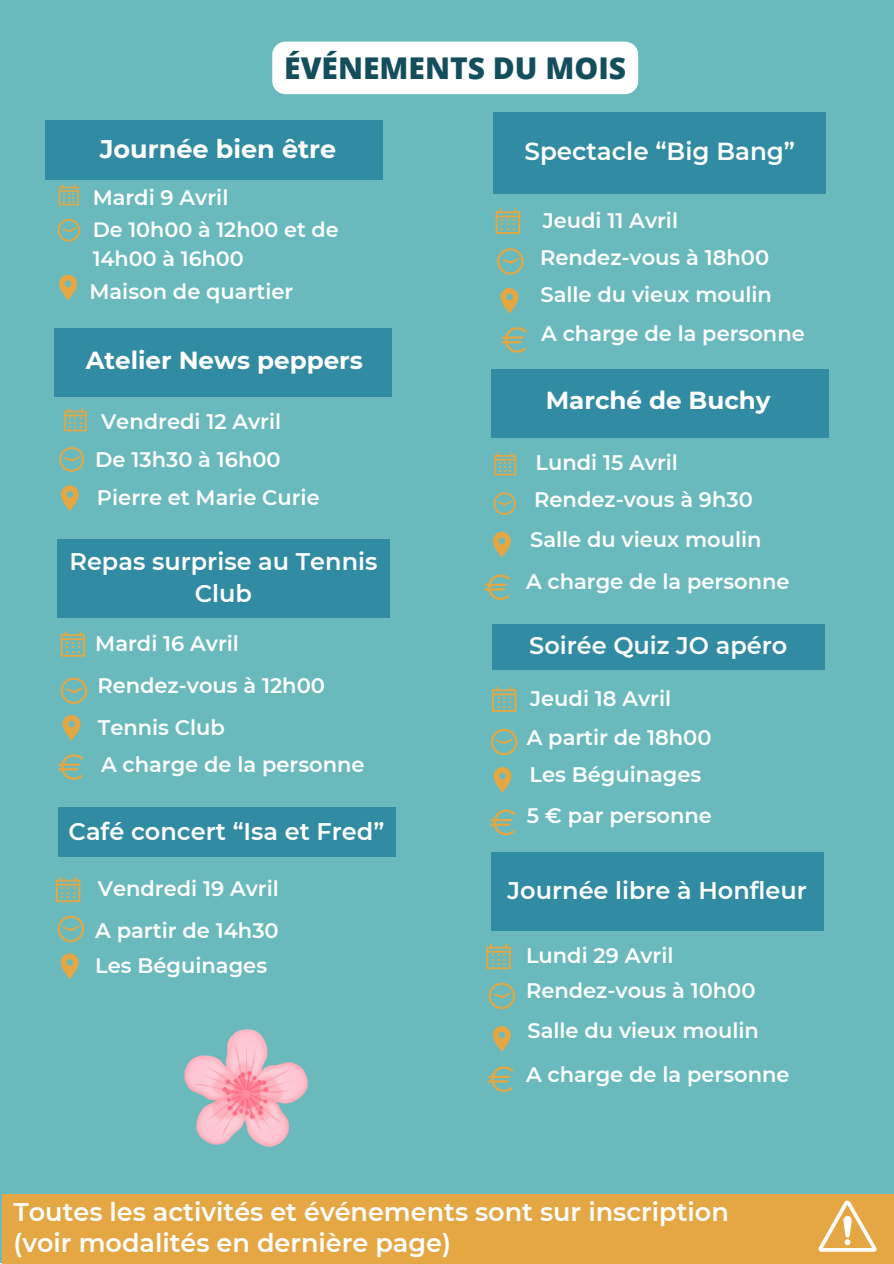
<style>
.page{position:relative;width:894px;height:1264px;background:#fff}
.page>*{position:absolute;margin:0;border:0;box-sizing:border-box;transform-origin:0 0}
.t1{font:800 30px "Open Sans";color:#144e5d}
.t2{font:600 25.5px/30.3px "Montserrat";color:#fff}
.t3{font:700 25.5px "Montserrat";color:#fff}
.t4{font:700 24.6px "Montserrat";color:#fff}
.t5{font:600 24.6px "Montserrat";color:#fff}
.t6{font:600 24px/32.7px "Montserrat";color:#fff;text-align:center}
.t7{font:600 21px "Montserrat";color:#fff}
.t8{font:600 20.7px/28.8px "Montserrat";color:#fff}
</style>
<div class="page">
<div style="left:0;top:0;width:893px;height:1262px;background:#6ababd"></div>
<svg style="left:59px;top:275px;width:18px;height:25px"></svg>
<div style="left:46px;top:120px;width:337px;height:59px;background:#318ba2"></div>
<svg style="left:59px;top:184px;width:20px;height:21px"></svg>
<div style="left:57px;top:539px;width:333px;height:79px;background:#318ba2"></div>
<svg style="left:493px;top:492px;width:23px;height:23px"></svg>
<svg style="left:492px;top:532px;width:18px;height:25px"></svg>
<svg style="left:494px;top:452px;width:22px;height:23px"></svg>
<div style="left:2px;top:1194px;width:891px;height:69px;background:#e4a744"></div>
<svg style="left:818px;top:1200px;width:58px;height:51px"></svg>
<div style="left:58px;top:807px;width:337px;height:49px;background:#318ba2"></div>
<div style="left:492px;top:369px;width:336px;height:69px;background:#318ba2"></div>
<svg style="left:495px;top:208px;width:25px;height:26px"></svg>
<svg style="left:497px;top:248px;width:26px;height:27px"></svg>
<svg style="left:500px;top:288px;width:18px;height:25px"></svg>
<svg style="left:501px;top:327px;width:25px;height:26px"></svg>
<svg style="left:58px;top:219px;width:22px;height:22px"></svg>
<svg style="left:64px;top:408px;width:23px;height:23px"></svg>
<svg style="left:59px;top:447px;width:25px;height:24px"></svg>
<svg style="left:61px;top:485px;width:18px;height:26px"></svg>
<div style="left:54px;top:328px;width:337px;height:69px;background:#318ba2"></div>
<svg style="left:56px;top:876px;width:24px;height:26px"></svg>
<svg style="left:484px;top:574px;width:26px;height:26px"></svg>
<div style="left:493px;top:112px;width:333px;height:81px;background:#318ba2"></div>
<svg style="left:61px;top:631px;width:24px;height:25px"></svg>
<svg style="left:61px;top:677px;width:26px;height:27px"></svg>
<svg style="left:62px;top:715px;width:18px;height:25px"></svg>
<div style="left:492px;top:623px;width:332px;height:46px;background:#318ba2"></div>
<svg style="left:492px;top:686px;width:24px;height:26px"></svg>
<svg style="left:58px;top:754px;width:25px;height:25px"></svg>
<svg style="left:491px;top:728px;width:26px;height:27px"></svg>
<svg style="left:493px;top:767px;width:18px;height:25px"></svg>
<svg style="left:490px;top:809px;width:25px;height:26px"></svg>
<svg style="left:58px;top:915px;width:26px;height:27px"></svg>
<svg style="left:61px;top:953px;width:18px;height:26px"></svg>
<div style="left:491px;top:852px;width:332px;height:79px;background:#318ba2"></div>
<svg style="left:486px;top:943px;width:24px;height:26px"></svg>
<svg style="left:488px;top:982px;width:27px;height:27px"></svg>
<svg style="left:492px;top:1026px;width:18px;height:25px"></svg>
<svg style="left:487px;top:1066px;width:26px;height:25px"></svg>
<img style="left:185px;top:1029px;width:122px;height:117px">
<div style="left:272px;top:42px;width:366px;height:52px;background:#fff"></div>
<p class="t1" style="left:284px;top:47px;width:343px">ÉVÉNEMENTS DU MOIS</p>
<h1 class="t3" style="left:100px;top:134px;width:238px">Journée bien être</h1>
<p class="t7" style="left:93px;top:184px;width:137px">Mardi 9 Avril</p>
<p class="t8" style="left:93px;top:215px;width:247px">De 10h00 à 12h00 et de<br>14h00 à 16h00</p>
<h2 class="t7" style="left:89px;top:278px;width:205px">Maison de quartier</h2>
<p class="t4" style="left:86px;top:345px;width:278px">Atelier News peppers</p>
<p class="t7" style="left:101px;top:408px;width:182px">Vendredi 12 Avril</p>
<p class="t7" style="left:95px;top:446px;width:187px">De 13h30 à 16h00</p>
<p class="t7" style="left:97px;top:485px;width:224px">Pierre et Marie Curie</p>
<h2 class="t6" style="left:69px;top:544px;width:309px">Repas surprise au Tennis<br>Club</h2>
<p class="t7" style="left:95px;top:630px;width:145px">Mardi 16 Avril</p>
<p class="t7" style="left:97px;top:672px;width:229px">Rendez-vous à 12h00</p>
<p class="t7" style="left:98px;top:714px;width:129px">Tennis Club</p>
<h2 class="t7" style="left:101px;top:751px;width:265px">A charge de la personne</h2>
<p class="t6" style="left:68px;top:814px;width:317px">Café concert “Isa et Fred”</p>
<p class="t7" style="left:98px;top:875px;width:183px">Vendredi 19 Avril</p>
<p class="t7" style="left:95px;top:917px;width:185px">A partir de 14h30</p>
<p class="t7" style="left:95px;top:952px;width:173px">Les Béguinages</p>
<p class="t5" style="left:524px;top:137px;width:272px">Spectacle “Big Bang”</p>
<p class="t7" style="left:542px;top:207px;width:137px">Jeudi 11 Avril</p>
<p class="t7" style="left:540px;top:245px;width:230px">Rendez-vous à 18h00</p>
<p class="t7" style="left:540px;top:282px;width:233px">Salle du vieux moulin</p>
<p class="t7" style="left:541px;top:320px;width:265px">A charge de la personne</p>
<p class="t4" style="left:545px;top:385px;width:226px">Marché de Buchy</p>
<p class="t7" style="left:535px;top:449px;width:144px">Lundi 15 Avril</p>
<h2 class="t7" style="left:534px;top:486px;width:220px">Rendez-vous à 9h30</h2>
<p class="t7" style="left:530px;top:526px;width:233px">Salle du vieux moulin</p>
<h2 class="t7" style="left:526px;top:568px;width:265px">A charge de la personne</h2>
<p class="t6" style="left:529px;top:629px;width:259px">Soirée Quiz JO apéro</p>
<p class="t7" style="left:530px;top:685px;width:142px">Jeudi 18 Avril</p>
<p class="t7" style="left:526px;top:724px;width:186px">A partir de 18h00</p>
<p class="t7" style="left:529px;top:761px;width:173px">Les Béguinages</p>
<p class="t7" style="left:526px;top:802px;width:187px">5 € par personne</p>
<p class="t6" style="left:507px;top:873px;width:301px">Journée libre à Honfleur</p>
<p class="t7" style="left:526px;top:943px;width:149px">Lundi 29 Avril</p>
<p class="t7" style="left:526px;top:978px;width:231px">Rendez-vous à 10h00</p>
<h2 class="t7" style="left:527px;top:1017px;width:233px">Salle du vieux moulin</h2>
<p class="t7" style="left:526px;top:1061px;width:265px">A charge de la personne</p>
<p class="t2" style="left:14px;top:1197px;width:716px">Toutes les activités et événements sont sur inscription (voir modalités en dernière page)</p>
</div>
